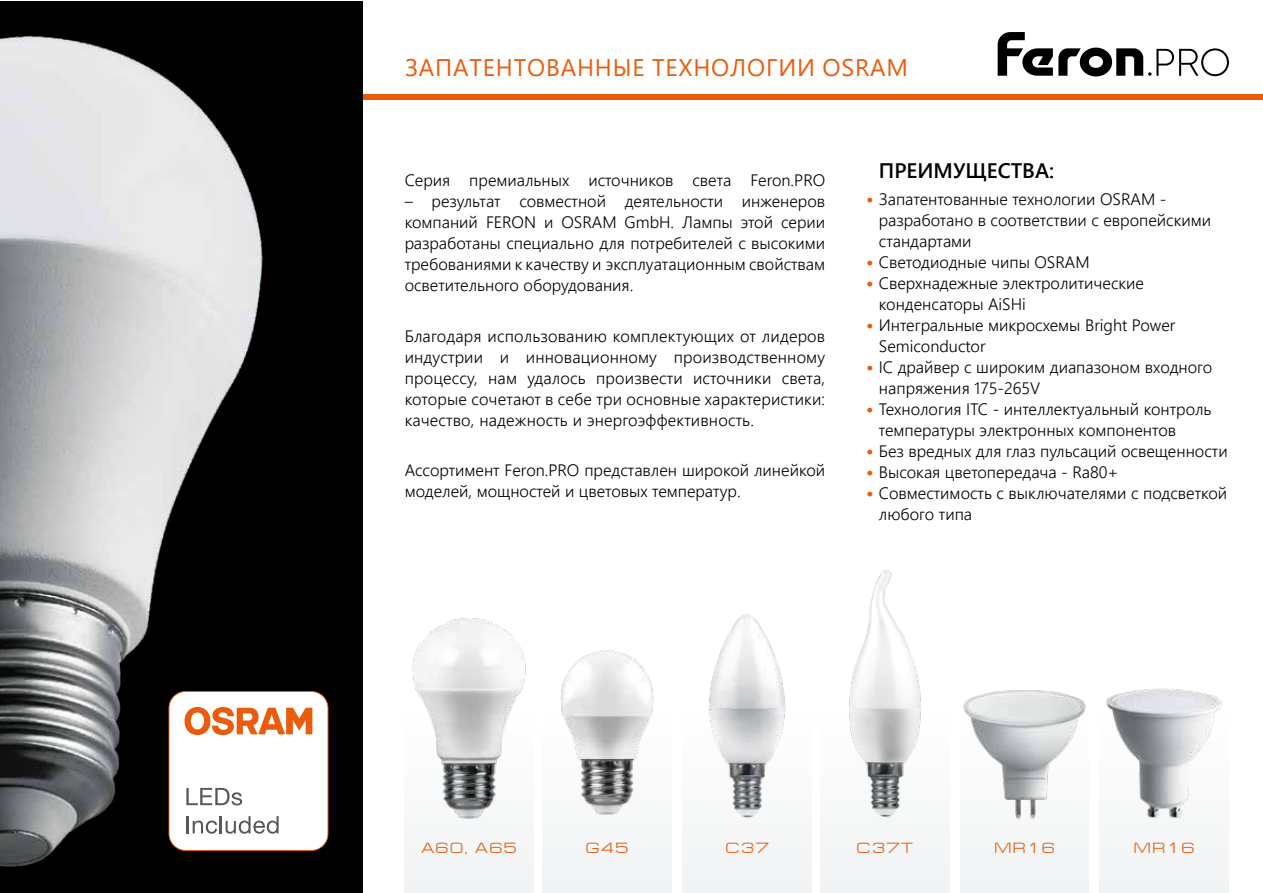
<style>
.page{position:relative;width:1263px;height:893px;background:#fff}
.page>*{position:absolute;margin:0;border:0;box-sizing:border-box;transform-origin:0 0}
.t1{font:24px "Segoe UI";letter-spacing:.035em;color:#e95c0c}
.t2{font:600 21px "Segoe UI";color:#000}
.t3{font:300 16.5px/21px "Segoe UI";color:#000}
.t4{font:15px "Europe Ext Normal";letter-spacing:.1em;color:#ea5b0b}
.s1{font-weight:700;font-size:18px;color:#ea5b0b}
</style>
<div class="page">
<div style="left:363px;top:94px;width:900px;height:5px;background:#ea5b0b"></div>
<div style="left:0;top:1px;width:363px;height:891px;background:#000"></div>
<img style="left:0;top:35px;width:311px;height:858px">
<svg style="left:169px;top:691px;width:159px;height:160px;background:#f4e6dd"></svg>
<div style="left:405px;top:571px;width:129px;height:322px;background:#f6f7f8"></div>
<div style="left:683px;top:571px;width:129px;height:322px;background:#fbfcfc"></div>
<div style="left:820px;top:571px;width:129px;height:322px;background:#f9fafb"></div>
<div style="left:960px;top:571px;width:129px;height:322px;background:linear-gradient(to right,#fbfbfc,#fbfbfc)"></div>
<div style="left:1100px;top:571px;width:128px;height:322px;background:linear-gradient(to right,#fafbfb,#fafbfb)"></div>
<img style="left:412px;top:618px;width:114px;height:201px">
<img style="left:709px;top:614px;width:77px;height:205px">
<img style="left:849px;top:569px;width:72px;height:249px">
<img style="left:560px;top:650px;width:94px;height:165px">
<img style="left:960px;top:682px;width:129px;height:145px">
<img style="left:1100px;top:681px;width:128px;height:144px">
<svg style="left:998px;top:32px;width:231px;height:44px"></svg>
<h1 class="t1" style="left:405px;top:44px;width:504px">ЗАПАТЕНТОВАННЫЕ ТЕХНОЛОГИИ OSRAM</h1>
<p class="t3" style="left:405px;top:168px;width:422px">Серия премиальных источников света Feron.PRO</p>
<p class="t3" style="left:405px;top:189px;width:422px;text-align:justify">– результат совместной деятельности инженеров компаний FERON и OSRAM GmbH. Лампы этой серии разработаны специально для потребителей с высокими требованиями к качеству и эксплуатационным свойствам осветительного оборудования.</p>
<p class="t3" style="left:405px;top:324px;width:422px;text-align:justify">Благодаря использованию комплектующих от лидеров индустрии и инновационному производственному процессу, нам удалось произвести источники света, которые сочетают в себе три основные характеристики: качество, надежность и энергоэффективность.</p>
<p class="t3" style="left:405px;top:458px;width:422px">Ассортимент Feron.PRO представлен широкой линейкой моделей, мощностей и цветовых температур.</p>
<p class="t2" style="left:879px;top:150px;width:177px">ПРЕИМУЩЕСТВА:</p>
<p class="t3" style="left:879px;top:187px;width:334px;text-indent:-13px"><span class="s1">•</span> Запатентованные технологии OSRAM - разработано в соответствии с европейскими стандартами</p>
<p class="t3" style="left:866px;top:250px;width:225px"><span class="s1">•</span> Светодиодные чипы OSRAM</p>
<p class="t3" style="left:879px;top:271px;width:267px;text-indent:-13px"><span class="s1">•</span> Сверхнадежные электролитические конденсаторы AiSHi</p>
<p class="t3" style="left:879px;top:313px;width:298px;text-indent:-13px"><span class="s1">•</span> Интегральные микросхемы Bright Power<br>Semiconductor</p>
<p class="t3" style="left:879px;top:355px;width:335px;text-indent:-13px"><span class="s1">•</span> IC драйвер с широким диапазоном входного напряжения 175-265V</p>
<p class="t3" style="left:879px;top:397px;width:334px;text-indent:-13px"><span class="s1">•</span> Технология ITC - интеллектуальный контроль температуры электронных компонентов</p>
<p class="t3" style="left:866px;top:439px;width:363px"><span class="s1">•</span> Без вредных для глаз пульсаций освещенности</p>
<p class="t3" style="left:866px;top:460px;width:254px"><span class="s1">•</span> Высокая цветопередача - Ra80+</p>
<p class="t3" style="left:879px;top:481px;width:350px;text-indent:-13px"><span class="s1">•</span> Совместимость с выключателями с подсветкой любого типа</p>
<p class="t4" style="left:421px;top:839px;width:97px">A60, A65</p>
<p class="t4" style="left:586px;top:839px;width:44px">G45</p>
<p class="t4" style="left:726px;top:839px;width:44px">C37</p>
<p class="t4" style="left:857px;top:839px;width:58px">C37T</p>
<p class="t4" style="left:994px;top:839px;width:62px">MR16</p>
<p class="t4" style="left:1134px;top:839px;width:62px">MR16</p>
</div>
